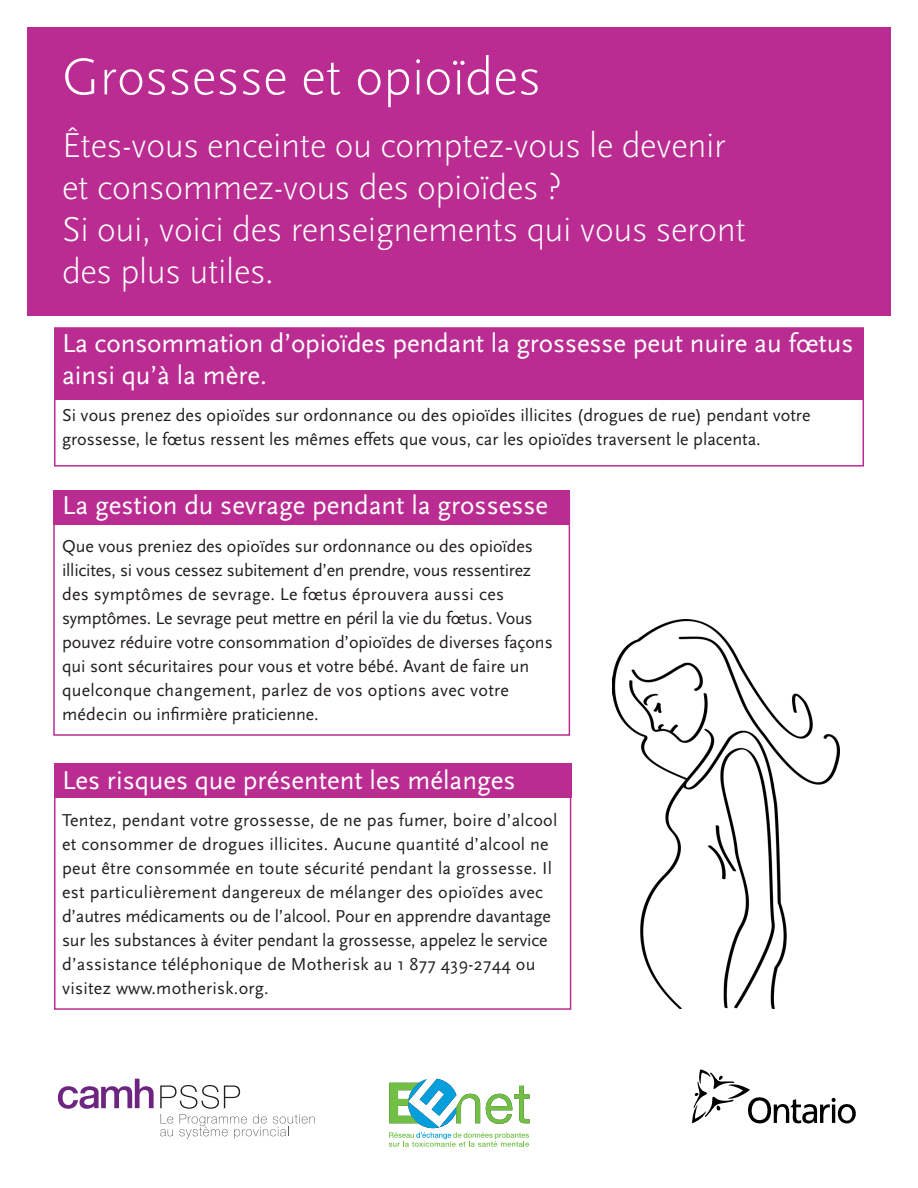
<style>
.page{position:relative;width:918px;height:1188px;background:#fff}
.page>*{position:absolute;margin:0;border:0;box-sizing:border-box;transform-origin:0 0}
.title__chapter_numbe{font:300 54px "Scala Sans";color:#fff}
.title__chapter{font:300 36px/42px "Scala Sans";letter-spacing:-.01em;color:#fff}
.t1{font:27px/31.5px "Scala Sans";color:#fff}
.text__body_bullets_l{font:18px/24px "Scala Sans";color:#231f20}
.text__body{font:18px/24px "Scala Sans";color:#231f20}
</style>
<div class="page">
<svg style="left:692px;top:1069px;width:164px;height:55px"></svg>
<svg style="left:58px;top:1079px;width:96px;height:30px"></svg>
<svg style="left:160px;top:1085px;width:155px;height:54px"></svg>
<svg style="left:389px;top:1079px;width:141px;height:68px"></svg>
<div style="left:54px;top:327px;width:810px;height:140px;border:2px solid #bb2c92"></div>
<div style="left:53px;top:496px;width:517px;height:240px;border:2px solid #bb2c92"></div>
<div style="left:27px;top:27px;width:864px;height:288px;background:#bb2c92"></div>
<div style="left:54px;top:328px;width:810px;height:72px;background:#bb2c92"></div>
<img style="left:612px;top:620px;width:228px;height:389px">
<div style="left:53px;top:490px;width:517px;height:35px;background:#bb2c92"></div>
<div style="left:54px;top:769px;width:517px;height:241px;border:2px solid #bb2c92"></div>
<div style="left:54px;top:764px;width:517px;height:34px;background:#bb2c92"></div>
<p class="title__chapter_numbe" style="left:62px;top:47px;width:481px">Grossesse et opioïdes</p>
<p class="title__chapter" style="left:62px;top:125px;width:685px">Êtes-vous enceinte ou comptez-vous le devenir et consommez-vous des opioïdes ?<br>Si oui, voici des renseignements qui vous seront des plus utiles.</p>
<h1 class="t1" style="left:62px;top:328px;width:793px">La consommation d’opioïdes pendant la grossesse peut nuire au fœtus ainsi qu’à la mère.</h1>
<p class="text__body" style="left:62px;top:404px;width:750px">Si vous prenez des opioïdes sur ordonnance ou des opioïdes illicites (drogues de rue) pendant votre grossesse, le fœtus ressent les mêmes effets que vous, car les opioïdes traversent le placenta.</p>
<h1 class="t1" style="left:62px;top:490px;width:488px">La gestion du sevrage pendant la grossesse</h1>
<p class="text__body_bullets_l" style="left:62px;top:534px;width:492px">Que vous preniez des opioïdes sur ordonnance ou des opioïdes illicites, si vous cessez subitement d’en prendre, vous ressentirez des symptômes de sevrage. Le fœtus éprouvera aussi ces symptômes. Le sevrage peut mettre en péril la vie du fœtus. Vous pouvez réduire votre consommation d’opioïdes de diverses façons qui sont sécuritaires pour vous et votre bébé. Avant de faire un quelconque changement, parlez de vos options avec votre médecin ou infirmière praticienne.</p>
<h1 class="t1" style="left:62px;top:765px;width:455px">Les risques que présentent les mélanges</h1>
<p class="text__body_bullets_l" style="left:62px;top:809px;width:497px">Tentez, pendant votre grossesse, de ne pas fumer, boire d’alcool et consommer de drogues illicites. Aucune quantité d’alcool ne peut être consommée en toute sécurité pendant la grossesse. Il est particulièrement dangereux de mélanger des opioïdes avec d’autres médicaments ou de l’alcool. Pour en apprendre davantage sur les substances à éviter pendant la grossesse, appelez le service d’assistance téléphonique de Motherisk au 1 877 439-2744 ou visitez www.motherisk.org.</p>
</div>
